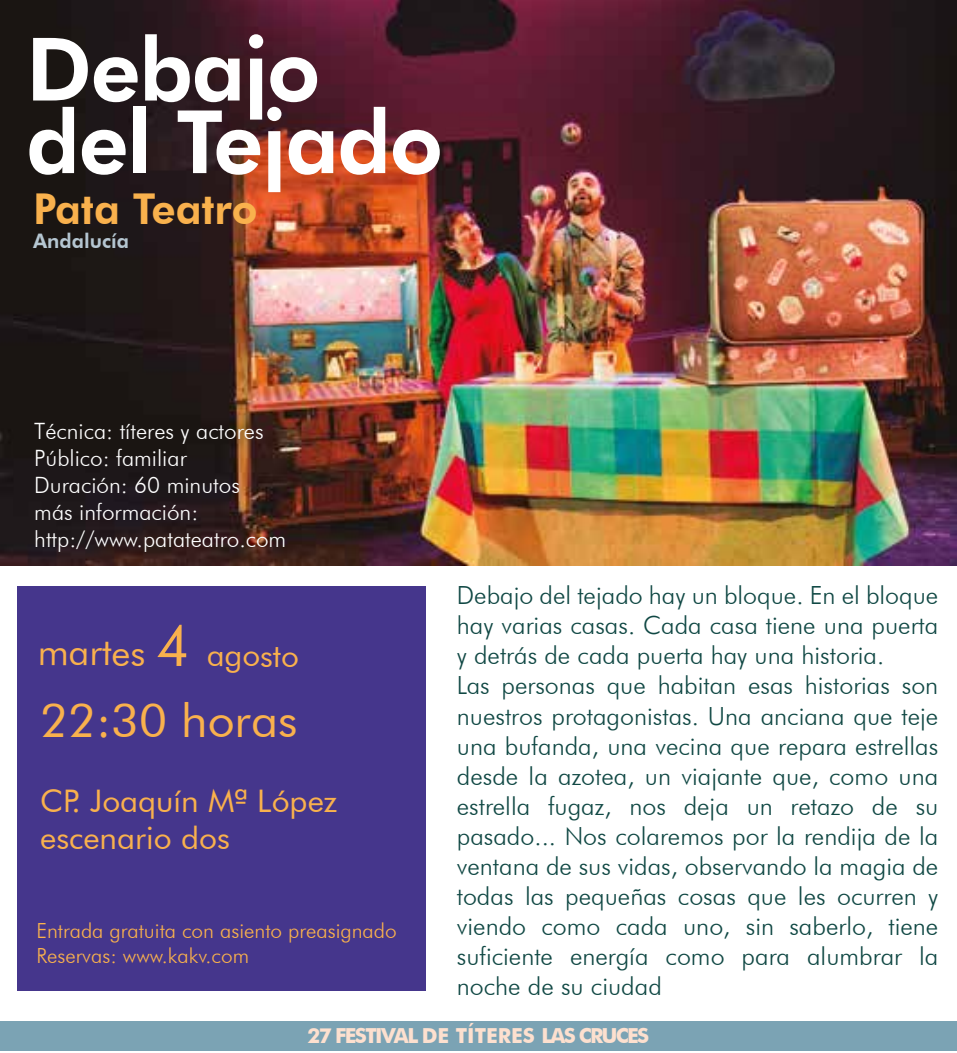
<style>
.page{position:relative;width:957px;height:1053px;background:#fff}
.page>*{position:absolute;margin:0;border:0;box-sizing:border-box;transform-origin:0 0}
.t1{font:800 87.5px/72.5px "Futura BT";letter-spacing:-.015em;color:#fff}
.t2{font:46.75px "Futura BT";color:#f9b14d}
.t3{font:800 42.5px "Futura BT";color:#f9b14d}
.t4{font:36.25px "Futura BT";letter-spacing:-.01em;color:#f9b14d}
.t5{font:31px/37.2px "Futura BT";color:#f9b14d}
.t6{font:300 25px/30px "Futura BT";color:#104844}
.t7{font:300 22.5px/27px "Futura BT";color:#fff}
.t8{font:300 20.75px/25px "Futura BT";color:#f9b14d}
.t9{font:700 20.75px "Futura BT";letter-spacing:-.075em;color:#fde0cf}
.t10{font:800 20px "Futura BT";color:#b5c6d1}
.s1{font-size:57px}
.s2{font-size:31px}
</style>
<div class="page">
<img style="left:0;top:0;width:956px;height:565px">
<div style="left:17px;top:586px;width:408px;height:405px;background:#45368c"></div>
<div style="left:0;top:1020px;width:956px;height:30px;background:#7ba3b4"></div>
<h1 class="t1" style="left:26px;top:32px;width:418px">Debajo del Tejado</h1>
<h3 class="t3" style="left:33px;top:183px;width:226px">Pata Teatro</h3>
<p class="t10" style="left:33px;top:228px;width:97px">Andalucía</p>
<p class="t7" style="left:34px;top:417px;width:254px">Técnica: títeres y actores<br>Público: familiar<br>Duración: 60 minutos<br>más información: http://www.patateatro.com</p>
<h3 class="t4" style="left:38px;top:630px;width:263px">martes <span class="s1">4</span> <span class="s2">agosto</span></h3>
<h2 class="t2" style="left:40px;top:692px;width:259px">22:30 horas</h2>
<p class="t5" style="left:40px;top:782px;width:299px">CP. Joaquín Mª López escenario dos</p>
<p class="t8" style="left:36px;top:918px;width:362px">Entrada gratuita con asiento preasignado<br>Reservas: www.kakv.com</p>
<p class="t6" style="left:457px;top:580px;width:483px">Debajo del tejado hay un bloque. En el bloque hay varias casas. Cada casa tiene una puerta y detrás de cada puerta hay una historia.<br>Las personas que habitan esas historias son nuestros protagonistas. Una anciana que teje una bufanda, una vecina que repara estrellas desde la azotea, un viajante que, como una estrella fugaz, nos deja un retazo de su pasado... Nos colaremos por la rendija de la ventana de sus vidas, observando la magia de todas las pequeñas cosas que les ocurren y viendo como cada uno, sin saberlo, tiene suficiente energía como para alumbrar la noche de su ciudad</p>
<p class="t9" style="left:307px;top:1023px;width:343px">27 FESTIVAL DE TÍTERES LAS CRUCES</p>
</div>
